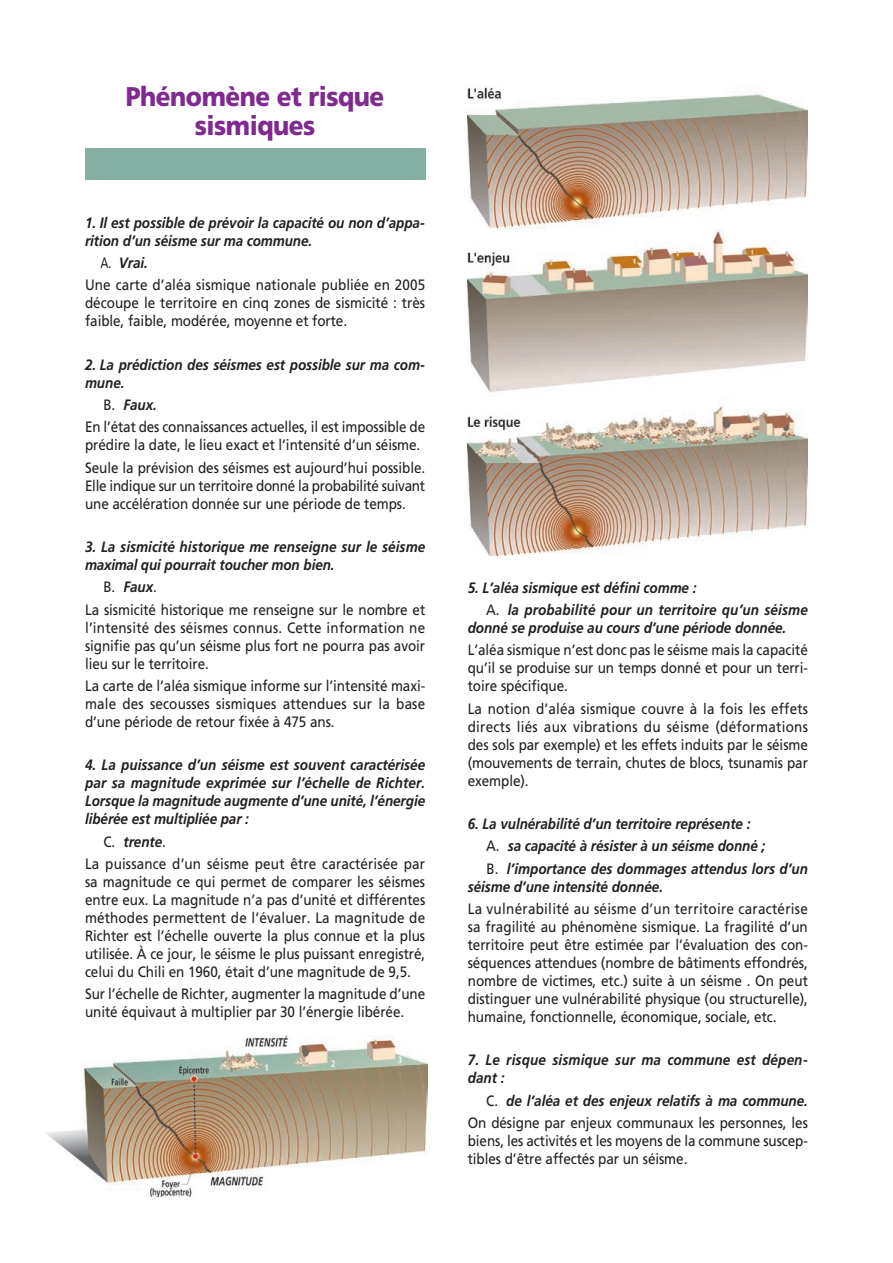
<style>
.page{position:relative;width:893px;height:1263px;background:#fff}
.page>*{position:absolute;margin:0;border:0;box-sizing:border-box;transform-origin:0 0}
.quest_titres{font:900 27px/28.5px "Frutiger";letter-spacing:-.02em;color:#802990;text-align:center;scale:.9 1}
.questionnaire_1{font:15px/18px "Frutiger";letter-spacing:-.005em;color:#231f20;text-align:justify;scale:.9 1}
.questionnaire_2{font:italic 700 15px/18px "Frutiger";letter-spacing:-.005em;color:#231f20;scale:.9 1}
.questionnaire_1-2{font:italic 700 15px/18px "Frutiger";letter-spacing:-.005em;color:#231f20;scale:.9 1}
.s1{font-weight:400;font-style:normal}
</style>
<div class="page">
<div style="left:85px;top:148px;width:340px;height:32px;background:#85afa3"></div>
<img style="left:468px;top:87px;width:340px;height:469px">
<img style="left:46px;top:1035px;width:381px;height:162px">
<p class="quest_titres" style="left:126px;top:82px;width:289px">Phénomène et risque sismiques</p>
<p class="questionnaire_2" style="left:85px;top:213px;width:379px">1. Il est possible de prévoir la capacité ou non d’appa&shy;rition d’un séisme sur ma commune.</p>
<p class="questionnaire_1-2" style="left:100px;top:254px;width:54px"><span class="s1">A.</span> Vrai.</p>
<p class="questionnaire_1" style="left:85px;top:276px;width:379px">Une carte d’aléa sismique nationale publiée en 2005 découpe le territoire en cinq zones de sismicité : très faible, faible, modérée, moyenne et forte.</p>
<p class="questionnaire_2" style="left:85px;top:355px;width:379px">2. La prédiction des séismes est possible sur ma com&shy;mune.</p>
<p class="questionnaire_1-2" style="left:103px;top:396px;width:61px"><span class="s1">B.</span> Faux.</p>
<p class="questionnaire_1" style="left:85px;top:418px;width:379px">En l’état des connaissances actuelles, il est impossible de prédire la date, le lieu exact et l’intensité d’un séisme.</p>
<p class="questionnaire_1" style="left:85px;top:458px;width:379px">Seule la prévision des séismes est aujourd’hui possible.<br>Elle indique sur un territoire donné la probabilité suivant une accélération donnée sur une période de temps.</p>
<p class="questionnaire_2" style="left:85px;top:538px;width:379px">3. La sismicité historique me renseigne sur le séisme maximal qui pourrait toucher mon bien.</p>
<p class="questionnaire_1-2" style="left:103px;top:578px;width:61px"><span class="s1">B.</span> Faux<span class="s1">.</span></p>
<p class="questionnaire_1" style="left:85px;top:600px;width:379px">La sismicité historique me renseigne sur le nombre et l’intensité des séismes connus. Cette information ne signifie pas qu’un séisme plus fort ne pourra pas avoir lieu sur le territoire.</p>
<p class="questionnaire_1" style="left:85px;top:677px;width:379px">La carte de l’aléa sismique informe sur l’intensité maxi&shy;male des secousses sismiques attendues sur la base d’une période de retour fixée à 475 ans.</p>
<p class="questionnaire_2" style="left:85px;top:756px;width:380px;text-align:justify">4. La puissance d’un séisme est souvent caractérisée par sa magnitude exprimée sur l’échelle de Richter.<br>Lorsque la magnitude augmente d’une unité, l’énergie libérée est multipliée par :</p>
<p class="questionnaire_1-2" style="left:103px;top:832px;width:71px"><span class="s1">C.</span> trente<span class="s1">.</span></p>
<p class="questionnaire_1" style="left:85px;top:855px;width:380px">La puissance d’un séisme peut être caractérisée par sa magnitude ce qui permet de comparer les séismes entre eux. La magnitude n’a pas d’unité et différentes méthodes permettent de l’évaluer. La magnitude de Richter est l’échelle ouverte la plus connue et la plus utilisée. À ce jour, le séisme le plus puissant enregistré, celui du Chili en 1960, était d’une magnitude de 9,5.</p>
<p class="questionnaire_1" style="left:85px;top:985px;width:379px">Sur l’échelle de Richter, augmenter la magnitude d’une unité équivaut à multiplier par 30 l’énergie libérée.</p>
<p class="questionnaire_2" style="left:468px;top:578px;width:256px">5. L’aléa sismique est défini comme :</p>
<p class="questionnaire_1-2" style="left:468px;top:601px;width:379px;text-indent:18px"><span class="s1">A.</span> la probabilité pour un territoire qu’un séisme donné se produise au cours d’une période donnée.</p>
<p class="questionnaire_1" style="left:468px;top:641px;width:379px">L’aléa sismique n’est donc pas le séisme mais la capacité qu’il se produise sur un temps donné et pour un terri&shy;toire spécifique.</p>
<p class="questionnaire_1" style="left:468px;top:699px;width:380px">La notion d’aléa sismique couvre à la fois les effets directs liés aux vibrations du séisme (déformations des sols par exemple) et les effets induits par le séisme (mouvements de terrain, chutes de blocs, tsunamis par exemple).</p>
<p class="questionnaire_2" style="left:468px;top:815px;width:316px">6. La vulnérabilité d’un territoire représente :</p>
<p class="questionnaire_1-2" style="left:486px;top:837px;width:312px"><span class="s1">A.</span> sa capacité à résister à un séisme donné ;</p>
<p class="questionnaire_1-2" style="left:468px;top:859px;width:379px;text-indent:19px"><span class="s1">B.</span> l’importance des dommages attendus lors d’un séisme d’une intensité donnée.</p>
<p class="questionnaire_1" style="left:468px;top:899px;width:379px">La vulnérabilité au séisme d’un territoire caractérise sa fragilité au phénomène sismique. La fragilité d’un territoire peut être estimée par l’évaluation des con&shy;séquences attendues (nombre de bâtiments effondrés, nombre de victimes, etc.) suite à un séisme . On peut distinguer une vulnérabilité physique (ou structurelle), humaine, fonctionnelle, économique, sociale, etc.</p>
<p class="questionnaire_2" style="left:468px;top:1051px;width:379px">7. Le risque sismique sur ma commune est dépen&shy;dant :</p>
<p class="questionnaire_1-2" style="left:486px;top:1091px;width:359px"><span class="s1">C.</span> de l’aléa et des enjeux relatifs à ma commune.</p>
<p class="questionnaire_1" style="left:468px;top:1113px;width:379px">On désigne par enjeux communaux les personnes, les biens, les activités et les moyens de la commune suscep&shy;tibles d’être affectés par un séisme.</p>
</div>
